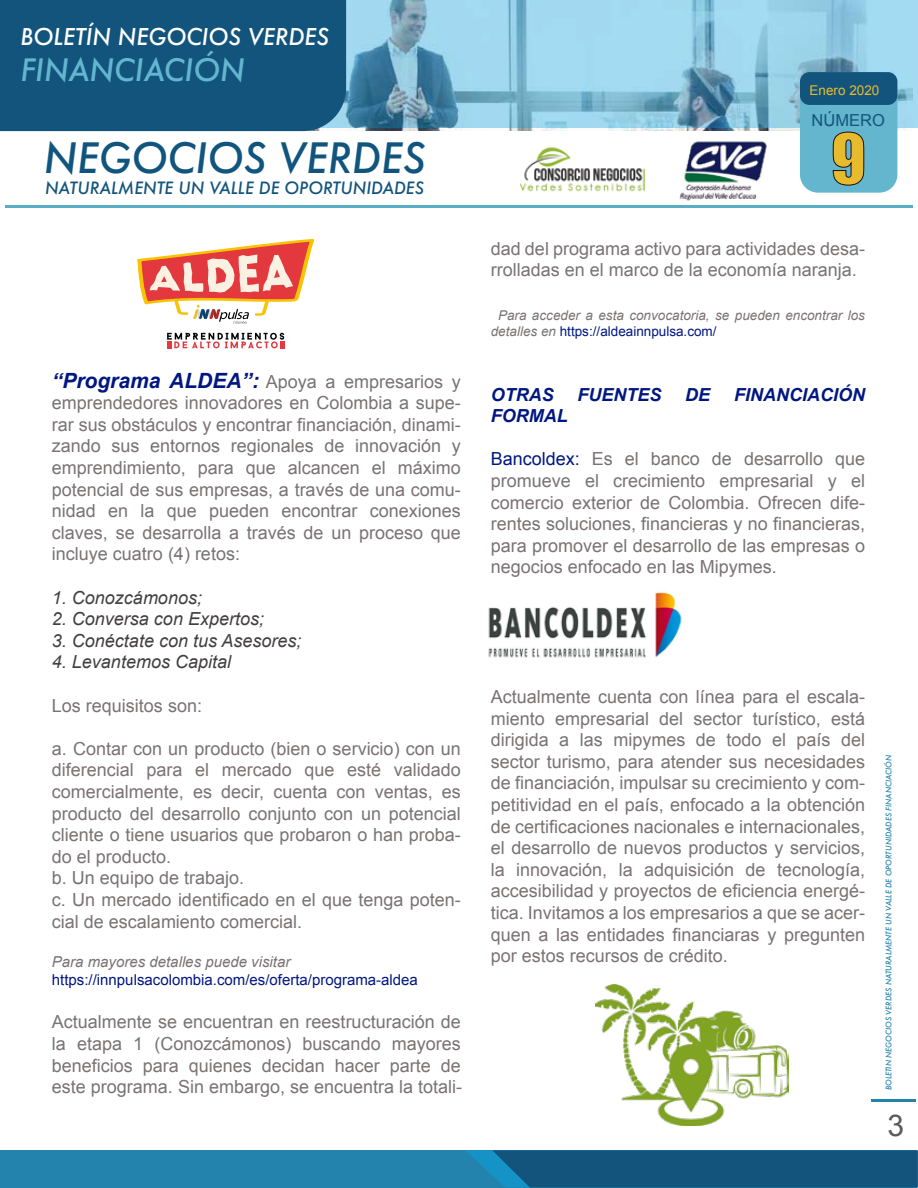
<style>
.page{position:relative;width:918px;height:1188px;background:#fff}
.page>*{position:absolute;margin:0;border:0;box-sizing:border-box;transform-origin:0 0}
.t1{font:64.65px "Impact";color:#e7bb2d}
.t2{font:italic 500 40.65px "Futura";color:#11557e}
.t3{font:italic 500 30px "Futura";color:#63b6d0}
.t4{font:30px "Arial";color:#5b5b5f}
.t5{font:italic 500 22.5px "Futura";color:#fff}
.t6{font:18px/21.6px "Arial";color:#7a7273;text-align:justify}
.t7{font:italic 18px "Arial";color:#433f40}
.t8{font:italic 700 18px "Arial";color:#001781}
.t9{font:italic 500 16.5px "Futura";color:#13547d}
.t10{font:16.5px "Arial";color:#13547d}
.t11{font:15px "Arial";color:#001781}
.t12{font:italic 15px "Arial";color:#7a7273}
.t13{font:italic 13.5px/16.2px "Arial";color:#7a7273}
.t14{font:13.5px "Arial";color:#e7bb2d}
.t15{font:italic 500 7.5px "Futura";color:#2483ad}
.s1{font-weight:700;font-style:italic;font-size:21px;color:#001781}
.s2{font-style:normal;color:#001781}
.s3{color:#001781}
</style>
<div class="page">
<svg style="left:346px;top:0;width:572px;height:128px;background:#8bc2db"></svg>
<div style="left:0;top:0;width:346px;height:131px;background:#13547d"></div>
<div style="left:800px;top:72px;width:97px;height:121px;background:#63b6cd;border-radius:18px"></div>
<div style="left:800px;top:72px;width:97px;height:33px;background:#13547d;border-radius:9px"></div>
<hr style="left:5px;top:205px;width:908px;height:3px;background:#56afc5">
<img style="left:520px;top:146px;width:125px;height:46px">
<img style="left:679px;top:141px;width:88px;height:59px">
<svg style="left:832px;top:131px;width:33px;height:55px"></svg>
<div style="left:0;top:1150px;width:917px;height:38px;background:#2483ad"></div>
<svg style="left:466px;top:1150px;width:452px;height:38px;background:#145a84"></svg>
<hr style="left:871px;top:1099px;width:45px;height:3px;background:#2483ad">
<svg style="left:137px;top:239px;width:177px;height:85px"></svg>
<svg style="left:167px;top:333px;width:117px;height:16px"></svg>
<img style="left:488px;top:592px;width:194px;height:66px">
<img style="left:596px;top:985px;width:193px;height:140px">
<p class="t5" style="left:20px;top:21px;width:310px">BOLETÍN NEGOCIOS VERDES</p>
<h3 class="t3" style="left:20px;top:49px;width:226px">FINANCIACIÓN</h3>
<p class="t14" style="left:810px;top:82px;width:71px">Enero 2020</p>
<p class="t10" style="left:812px;top:109px;width:75px">NÚMERO</p>
<h2 class="t2" style="left:44px;top:130px;width:383px">NEGOCIOS VERDES</h2>
<h1 class="t1" style="left:831px;top:109px;width:37px">9</h1>
<p class="t9" style="left:45px;top:176px;width:380px">NATURALMENTE UN VALLE DE OPORTUNIDADES</p>
<p class="t6" style="left:52px;top:371px;width:410px"><span class="s1">“Programa ALDEA”:</span> Apoya a empresarios y emprendedores innovadores en Colombia a supe&shy;rar sus obstáculos y encontrar financiación, dinami&shy;zando sus entornos regionales de innovación y emprendimiento, para que alcancen el máximo potencial de sus empresas, a través de una comu&shy;nidad en la que pueden encontrar conexiones claves, se desarrolla a través de un proceso que incluye cuatro (4) retos:</p>
<p class="t7" style="left:52px;top:586px;width:152px">1. Conozcámonos;</p>
<p class="t7" style="left:52px;top:607px;width:214px">2. Conversa con Expertos;</p>
<p class="t7" style="left:52px;top:629px;width:251px">3. Conéctate con tus Asesores;</p>
<p class="t7" style="left:52px;top:650px;width:181px">4. Levantemos Capital</p>
<p class="t6" style="left:52px;top:695px;width:152px">Los requisitos son:</p>
<p class="t6" style="left:52px;top:738px;width:410px;text-align:left">a. Contar con un producto (bien o servicio) con un diferencial para el mercado que esté validado comercialmente, es decir, cuenta con ventas, es producto del desarrollo conjunto con un potencial cliente o tiene usuarios que probaron o han proba&shy;do el producto.<br>b. Un equipo de trabajo.<br>c. Un mercado identificado en el que tenga poten&shy;cial de escalamiento comercial.</p>
<p class="t12" style="left:52px;top:952px;width:240px">Para mayores detalles puede visitar</p>
<p class="t11" style="left:52px;top:970px;width:367px">https://innpulsacolombia.com/es/oferta/programa-aldea</p>
<p class="t6" style="left:52px;top:1011px;width:412px">Actualmente se encuentran en reestructuración de la etapa 1 (Conozcámonos) buscando mayores beneficios para quienes decidan hacer parte de este programa. Sin embargo, se encuentra la totali-</p>
<p class="t6" style="left:491px;top:238px;width:376px">dad del programa activo para actividades desa&shy;rrolladas en el marco de la economía naranja.</p>
<p class="t13" style="left:491px;top:307px;width:376px;text-indent:7px">Para acceder a esta convocatoria, se pueden encontrar los detalles en <span class="s2">https://aldeainnpulsa.com/</span></p>
<p class="t8" style="left:491px;top:383px;width:65px">OTRAS</p>
<p class="t8" style="left:578px;top:383px;width:86px">FUENTES</p>
<p class="t8" style="left:685px;top:383px;width:27px">DE</p>
<p class="t8" style="left:734px;top:383px;width:132px">FINANCIACIÓN</p>
<p class="t8" style="left:491px;top:404px;width:78px">FORMAL</p>
<p class="t6" style="left:491px;top:449px;width:376px"><span class="s3">Bancoldex:</span> Es el banco de desarrollo que promueve el crecimiento empresarial y el comercio exterior de Colombia. Ofrecen dife&shy;rentes soluciones, financieras y no financieras, para promover el desarrollo de las empresas o negocios enfocado en las Mipymes.</p>
<p class="t6" style="left:491px;top:686px;width:376px">Actualmente cuenta con línea para el escala&shy;miento empresarial del sector turístico, está dirigida a las mipymes de todo el país del sector turismo, para atender sus necesidades de financiación, impulsar su crecimiento y com&shy;petitividad en el país, enfocado a la obtención de certificaciones nacionales e internacionales, el desarrollo de nuevos productos y servicios, la innovación, la adquisición de tecnología, accesibilidad y proyectos de eficiencia energé&shy;tica. Invitamos a los empresarios a que se acer&shy;quen a las entidades financiaras y pregunten por estos recursos de crédito.</p>
<p class="t15" style="left:883px;top:1090px;width:337px;rotate:-90deg">BOLETIN NEGOCIOS VERDES NATURALMENTE UN VALLE DE OPORTUNIDADES FINANCIACIÓN</p>
<h3 class="t4" style="left:888px;top:1105px;width:18px">3</h3>
</div>
